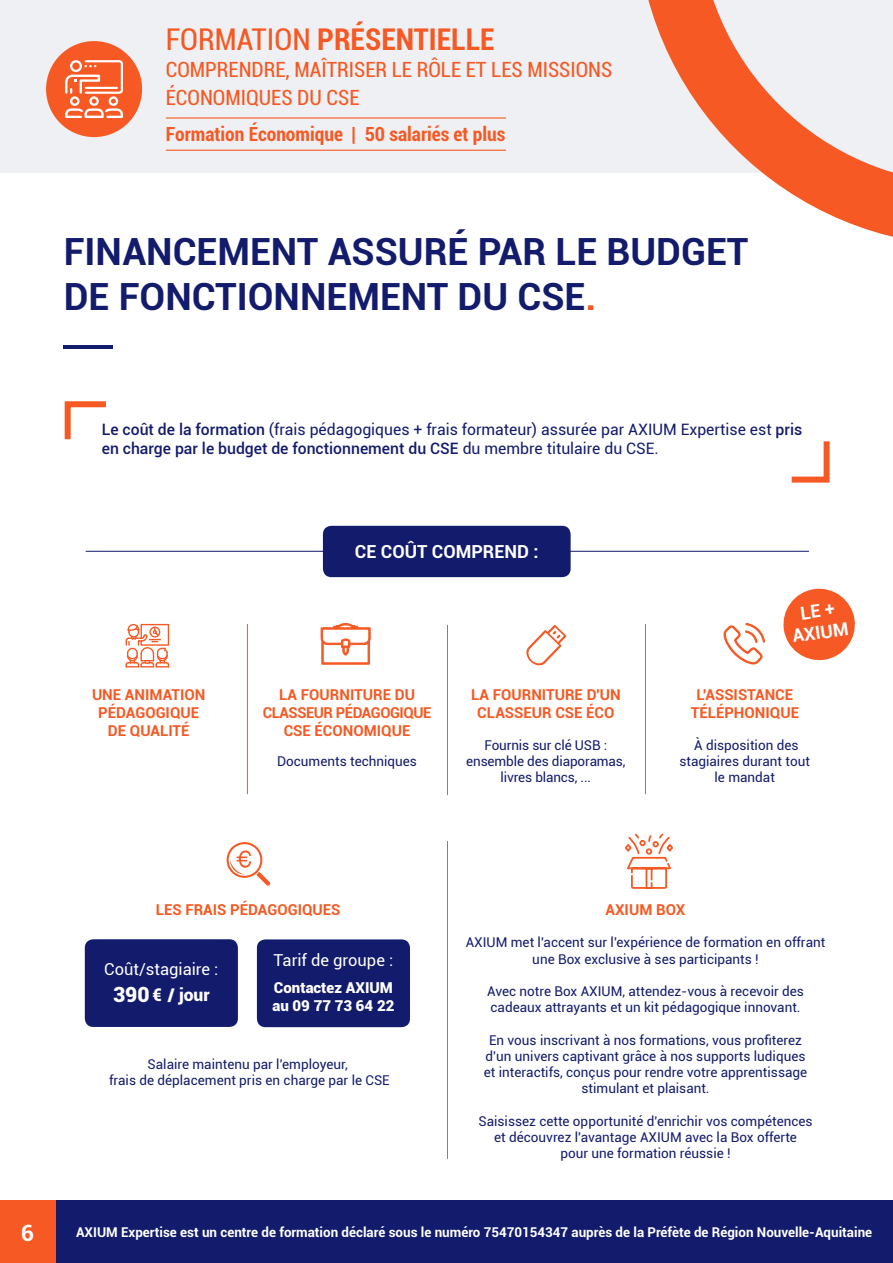
<style>
.page{position:relative;width:893px;height:1263px;background:#fff}
.page>*{position:absolute;margin:0;border:0;box-sizing:border-box;transform-origin:0 0}
.t1{font:700 37.5px/45px "Roboto";color:#131b6c}
.t2{font:700 condensed 30px "Roboto";color:#f65923}
.t3{font:700 22.5px "Roboto";color:#fff}
.t4{font:condensed 21px/27.3px "Roboto";color:#f65923}
.t5{font:700 condensed 19.5px "Roboto";color:#f65923}
.t6{font:700 18px/21.6px "Roboto";color:#fff;text-align:center}
.t7{font:900 17.55px "Roboto";color:#fff}
.t8{font:16.5px "Roboto";color:#fff}
.t9{font:15.75px/18.9px "Roboto";color:#131b6c}
.t10{font:700 15px/18px "Roboto";color:#f65923;text-align:center}
.t11{font:900 15px/18px "Roboto";color:#fff}
.t12{font:13.5px/16.2px "Roboto";color:#131b6c;text-align:center}
.t13{font:700 13.5px "Roboto";color:#fff}
.s1{font-weight:400}
.s2{color:#f65923}
.s3{font-weight:500}
.s4{font-size:21px}
</style>
<div class="page">
<div style="left:0;top:0;width:893px;height:172px;background:#eff0f4"></div>
<svg style="left:606px;top:0;width:287px;height:237px"></svg>
<hr style="left:166px;top:117px;width:340px;height:2px;background:#f65923">
<hr style="left:166px;top:150px;width:340px;height:1px;background:#f65923">
<div style="left:46px;top:41px;width:96px;height:96px;background:#f65923;border-radius:50%"></div>
<svg style="left:65px;top:60px;width:58px;height:58px"></svg>
<hr style="left:86px;top:551px;width:723px;height:1px;background:#131b6c">
<svg style="left:64px;top:401px;width:42px;height:39px"></svg>
<svg style="left:791px;top:441px;width:39px;height:42px"></svg>
<div style="left:323px;top:526px;width:248px;height:51px;background:#131b6c;border-radius:9px"></div>
<svg style="left:321px;top:623px;width:50px;height:42px"></svg>
<svg style="left:526px;top:625px;width:40px;height:41px"></svg>
<hr style="left:247px;top:624px;width:1px;height:170px;background:#f65923">
<hr style="left:447px;top:625px;width:1px;height:170px;background:#f65923">
<hr style="left:447px;top:841px;width:1px;height:318px;background:#f65923">
<hr style="left:645px;top:624px;width:1px;height:170px;background:#f65923">
<svg style="left:126px;top:624px;width:43px;height:43px"></svg>
<svg style="left:723px;top:623px;width:42px;height:41px"></svg>
<svg style="left:227px;top:842px;width:43px;height:44px"></svg>
<div style="left:85px;top:939px;width:153px;height:88px;background:#131b6c;border-radius:9px"></div>
<div style="left:257px;top:939px;width:153px;height:88px;background:#131b6c;border-radius:9px"></div>
<svg style="left:783px;top:588px;width:72px;height:73px"></svg>
<div style="left:0;top:1201px;width:893px;height:62px;background:#131b6c"></div>
<div style="left:0;top:1201px;width:56px;height:62px;background:#f65923"></div>
<hr style="left:64px;top:345px;width:49px;height:3px;background:#131b6c">
<svg style="left:625px;top:833px;width:48px;height:56px"></svg>
<h2 class="t2" style="left:166px;top:18px;width:331px"><span class="s1">FORMATION</span> PRÉSENTIELLE</h2>
<h3 class="t4" style="left:166px;top:55px;width:448px">COMPRENDRE, MAÎTRISER LE RÔLE ET LES MISSIONS<br>ÉCONOMIQUES DU CSE</h3>
<h3 class="t5" style="left:166px;top:120px;width:341px">Formation Économique | 50 salariés et plus</h3>
<h1 class="t1" style="left:64px;top:228px;width:686px">FINANCEMENT ASSURÉ PAR LE BUDGET<br>DE FONCTIONNEMENT DU CSE<span class="s2">.</span></h1>
<p class="t9" style="left:102px;top:419px;width:702px"><span class="s3">Le coût de la formation</span> (frais pédagogiques + frais formateur) assurée par AXIUM Expertise est <span class="s3">pris en charge par le budget de fonctionnement du CSE</span> du membre titulaire du CSE.</p>
<h3 class="t6" style="left:355px;top:540px;width:185px">CE COÛT COMPREND :</h3>
<h3 class="t6" style="left:788px;top:603px;width:58px;rotate:-8deg">LE +<br>AXIUM</h3>
<p class="t10" style="left:92px;top:685px;width:115px">UNE ANIMATION<br>PÉDAGOGIQUE<br>DE QUALITÉ</p>
<p class="t10" style="left:263px;top:685px;width:170px">LA FOURNITURE DU<br>CLASSEUR PÉDAGOGIQUE<br>CSE ÉCONOMIQUE</p>
<p class="t10" style="left:471px;top:685px;width:151px">LA FOURNITURE D'UN<br>CLASSEUR CSE ÉCO</p>
<p class="t10" style="left:691px;top:685px;width:110px">L'ASSISTANCE<br>TÉLÉPHONIQUE</p>
<p class="t12" style="left:466px;top:736px;width:161px">Fournis sur clé USB : ensemble des diaporamas, livres blancs, ...</p>
<p class="t12" style="left:679px;top:736px;width:132px">À disposition des stagiaires durant tout le mandat</p>
<p class="t12" style="left:277px;top:752px;width:141px">Documents techniques</p>
<p class="t10" style="left:156px;top:900px;width:186px">LES FRAIS PÉDAGOGIQUES</p>
<p class="t8" style="left:104px;top:958px;width:116px">Coût/stagiaire :</p>
<p class="t7" style="left:113px;top:983px;width:98px"><span class="s4">390</span> € / jour</p>
<p class="t8" style="left:274px;top:949px;width:121px">Tarif de groupe :</p>
<p class="t11" style="left:272px;top:978px;width:123px">Contactez AXIUM au 09 77 73 64 22</p>
<p class="t12" style="left:109px;top:1055px;width:282px">Salaire maintenu par l'employeur,<br>frais de déplacement pris en charge par le CSE</p>
<p class="t10" style="left:605px;top:900px;width:81px">AXIUM BOX</p>
<p class="t12" style="left:466px;top:934px;width:361px">AXIUM met l'accent sur l'expérience de formation en offrant une Box exclusive à ses participants !</p>
<p class="t12" style="left:487px;top:982px;width:318px;text-align:left">Avec notre Box AXIUM, attendez-vous à recevoir des cadeaux attrayants et un kit pédagogique innovant.</p>
<p class="t12" style="left:484px;top:1031px;width:325px">En vous inscrivant à nos formations, vous profiterez d'un univers captivant grâce à nos supports ludiques et interactifs, conçus pour rendre votre apprentissage stimulant et plaisant.</p>
<p class="t12" style="left:478px;top:1112px;width:336px">Saisissez cette opportunité d'enrichir vos compétences et découvrez l'avantage AXIUM avec la Box offerte<br>pour une formation réussie !</p>
<h3 class="t3" style="left:21px;top:1217px;width:14px">6</h3>
<p class="t13" style="left:76px;top:1223px;width:797px">AXIUM Expertise est un centre de formation déclaré sous le numéro 75470154347 auprès de la Préfète de Région Nouvelle-Aquitaine</p>
</div>
